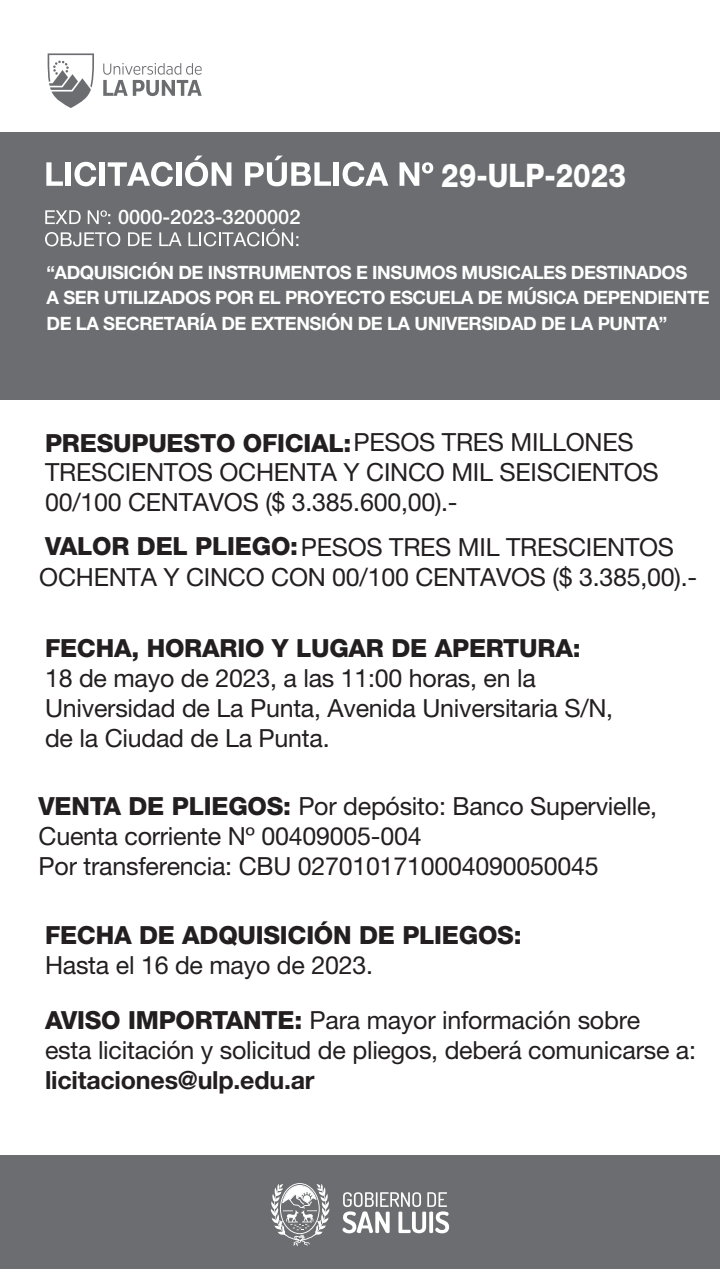
<style>
.page{position:relative;width:720px;height:1269px;background:#fff}
.page>*{position:absolute;margin:0;border:0;box-sizing:border-box;transform-origin:0 0}
.t1{font:800 32.5px "Helvetica Neue LT Std";color:#fff;scale:.86 1}
.t2{font:25px/30px "Helvetica Neue LT Std";letter-spacing:-.01em;color:#231f20}
.t3{font:800 25px "Helvetica Neue LT Std";letter-spacing:-.01em;color:#231f20}
.t4{font:700 25px "Helvetica Neue LT Std";letter-spacing:-.01em;color:#231f20}
.t5{font:500 20px "Helvetica Neue LT Std";color:#fff}
.t6{font:700 18.5px/25.2px "Helvetica Neue LT Std";letter-spacing:-.025em;color:#fff}
.s1{font-weight:800}
</style>
<div class="page">
<div style="left:0;top:132px;width:719px;height:268px;background:#6c6d70"></div>
<div style="left:0;top:1155px;width:719px;height:114px;background:#6c6d70"></div>
<svg style="left:48px;top:53px;width:46px;height:55px"></svg>
<svg style="left:103px;top:63px;width:98px;height:33px"></svg>
<svg style="left:342px;top:1192px;width:107px;height:41px"></svg>
<svg style="left:271px;top:1183px;width:58px;height:63px"></svg>
<svg style="left:45px;top:232px;width:75px;height:14px"></svg>
<svg style="left:128px;top:232px;width:23px;height:14px"></svg>
<svg style="left:159px;top:232px;width:22px;height:14px"></svg>
<svg style="left:188px;top:229px;width:110px;height:17px"></svg>
<svg style="left:45px;top:210px;width:36px;height:14px"></svg>
<svg style="left:88px;top:210px;width:22px;height:14px"></svg>
<svg style="left:46px;top:162px;width:17px;height:24px"></svg>
<div style="left:66px;top:162px;width:5px;height:24px;background:#fff"></div>
<svg style="left:74px;top:162px;width:22px;height:24px"></svg>
<div style="left:100px;top:162px;width:5px;height:24px;background:#fff"></div>
<svg style="left:108px;top:162px;width:65px;height:24px"></svg>
<div style="left:176px;top:162px;width:5px;height:24px;background:#fff"></div>
<svg style="left:185px;top:156px;width:46px;height:30px"></svg>
<svg style="left:245px;top:156px;width:86px;height:30px"></svg>
<div style="left:334px;top:162px;width:5px;height:24px;background:#fff"></div>
<svg style="left:342px;top:162px;width:46px;height:24px"></svg>
<svg style="left:399px;top:162px;width:34px;height:24px"></svg>
<p class="t5" style="left:118px;top:205px;width:184px">0000-2023-3200002</p>
<h1 class="t1" style="left:441px;top:156px;width:216px">29-ULP-2023</h1>
<p class="t6" style="left:46px;top:259px;width:664px">“ADQUISICIÓN DE INSTRUMENTOS E INSUMOS MUSICALES DESTINADOS<br>A SER UTILIZADOS POR EL PROYECTO ESCUELA DE MÚSICA DEPENDIENTE<br>DE LA SECRETARÍA DE EXTENSIÓN DE LA UNIVERSIDAD DE LA PUNTA”</p>
<p class="t2" style="left:45px;top:428px;width:615px"><span class="s1">PRESUPUESTO OFICIAL:</span>PESOS TRES MILLONES<br>TRESCIENTOS OCHENTA Y CINCO MIL SEISCIENTOS<br>00/100 CENTAVOS ($ 3.385.600,00).-</p>
<p class="t2" style="left:39px;top:531px;width:659px"><span class="s1">VALOR DEL PLIEGO:</span>PESOS TRES MIL TRESCIENTOS<br>OCHENTA Y CINCO CON 00/100 CENTAVOS ($ 3.385,00).-</p>
<p class="t3" style="left:45px;top:633px;width:537px">FECHA, HORARIO Y LUGAR DE APERTURA:</p>
<p class="t2" style="left:45px;top:663px;width:569px">18 de mayo de 2023, a las 11:00 horas, en la<br>Universidad de La Punta, Avenida Universitaria S/N, de la Ciudad de La Punta.</p>
<p class="t2" style="left:39px;top:791px;width:619px"><span class="s1">VENTA DE PLIEGOS:</span> Por depósito: Banco Supervielle,<br>Cuenta corriente Nº 00409005-004<br>Por transferencia: CBU 0270101710004090050045</p>
<p class="t3" style="left:45px;top:920px;width:478px">FECHA DE ADQUISICIÓN DE PLIEGOS:</p>
<p class="t2" style="left:45px;top:950px;width:329px">Hasta el 16 de mayo de 2023.</p>
<p class="t2" style="left:45px;top:1005px;width:652px"><span class="s1">AVISO IMPORTANTE:</span> Para mayor información sobre<br>esta licitación y solicitud de pliegos, deberá comunicarse a:</p>
<p class="t4" style="left:45px;top:1064px;width:271px">licitaciones@ulp.edu.ar</p>
</div>
